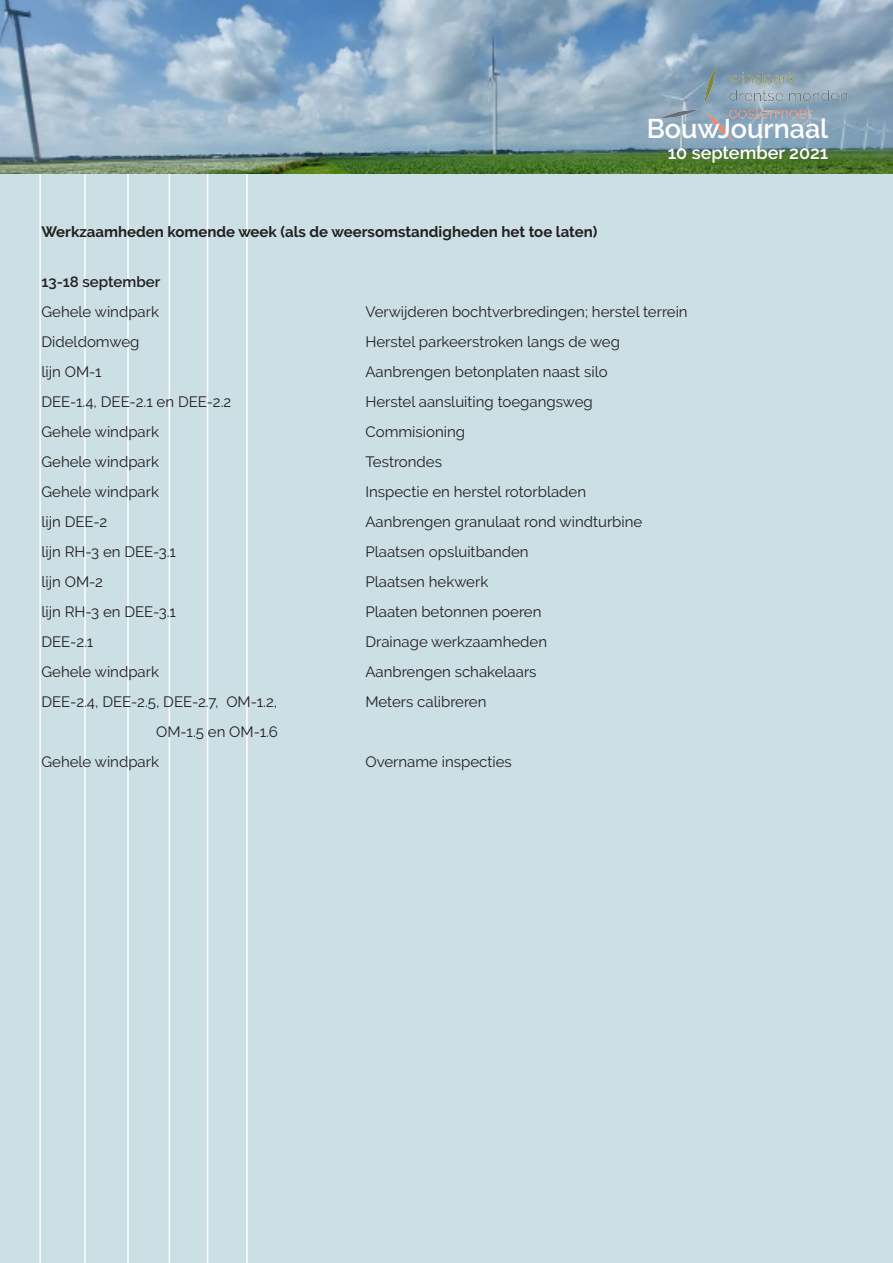
<style>
.page{position:relative;width:893px;height:1263px;background:#fff}
.page>*{position:absolute;margin:0;border:0;box-sizing:border-box;transform-origin:0 0}
.t1{font:600 27px "Raleway";color:#fff}
.t2{font:600 18px "Raleway";color:#fff}
.t3{font:15px "Raleway";color:#231f20}
.t4{font:700 15px "Raleway";color:#231f20}
.t5{font:600 15px "Raleway";color:#231f20}
</style>
<div class="page">
<div style="left:0;top:145px;width:893px;height:1118px;background:#cbdfe5"></div>
<hr style="left:39px;top:0;width:2px;height:1263px;background:#fff">
<hr style="left:84px;top:0;width:2px;height:1263px;background:#fff">
<hr style="left:127px;top:0;width:2px;height:1263px;background:#fff">
<hr style="left:169px;top:0;width:1px;height:1263px;background:#fff">
<hr style="left:207px;top:0;width:1px;height:1263px;background:#fff">
<hr style="left:246px;top:0;width:2px;height:1263px;background:#fff">
<img style="left:0;top:0;width:893px;height:174px">
<img style="left:659px;top:65px;width:188px;height:76px">
<p class="t1" style="left:647px;top:113px;width:183px">BouwJournaal</p>
<p class="t2" style="left:668px;top:143px;width:162px">10 september 2021</p>
<p class="t4" style="left:41px;top:223px;width:557px">Werkzaamheden komende week (als de weersomstandigheden het toe laten)</p>
<p class="t5" style="left:41px;top:273px;width:120px">13-18 september</p>
<p class="t3" style="left:41px;top:303px;width:119px">Gehele windpark</p>
<p class="t3" style="left:365px;top:303px;width:324px">Verwijderen bochtverbredingen; herstel terrein</p>
<p class="t3" style="left:41px;top:333px;width:100px">Dideldomweg</p>
<p class="t3" style="left:365px;top:333px;width:256px">Herstel parkeerstroken langs de weg</p>
<p class="t3" style="left:41px;top:363px;width:62px">lijn OM-1</p>
<p class="t3" style="left:365px;top:363px;width:244px">Aanbrengen betonplaten naast silo</p>
<p class="t3" style="left:41px;top:393px;width:191px">DEE-1.4, DEE-2.1 en DEE-2.2</p>
<p class="t3" style="left:365px;top:393px;width:229px">Herstel aansluiting toegangsweg</p>
<p class="t3" style="left:41px;top:423px;width:119px">Gehele windpark</p>
<p class="t3" style="left:365px;top:423px;width:101px">Commisioning</p>
<p class="t3" style="left:41px;top:453px;width:119px">Gehele windpark</p>
<p class="t3" style="left:365px;top:453px;width:78px">Testrondes</p>
<p class="t3" style="left:41px;top:483px;width:119px">Gehele windpark</p>
<p class="t3" style="left:365px;top:483px;width:222px">Inspectie en herstel rotorbladen</p>
<p class="t3" style="left:41px;top:513px;width:67px">lijn DEE-2</p>
<p class="t3" style="left:365px;top:513px;width:278px">Aanbrengen granulaat rond windturbine</p>
<p class="t3" style="left:41px;top:543px;width:136px">lijn RH-3 en DEE-3.1</p>
<p class="t3" style="left:365px;top:543px;width:165px">Plaatsen opsluitbanden</p>
<p class="t3" style="left:41px;top:573px;width:63px">lijn OM-2</p>
<p class="t3" style="left:365px;top:573px;width:124px">Plaatsen hekwerk</p>
<p class="t3" style="left:41px;top:603px;width:136px">lijn RH-3 en DEE-3.1</p>
<p class="t3" style="left:365px;top:603px;width:177px">Plaaten betonnen poeren</p>
<p class="t3" style="left:41px;top:633px;width:53px">DEE-2.1</p>
<p class="t3" style="left:365px;top:633px;width:183px">Drainage werkzaamheden</p>
<p class="t3" style="left:41px;top:663px;width:119px">Gehele windpark</p>
<p class="t3" style="left:365px;top:663px;width:173px">Aanbrengen schakelaars</p>
<p class="t3" style="left:41px;top:693px;width:237px">DEE-2.4, DEE-2.5, DEE-2.7, OM-1.2,</p>
<p class="t3" style="left:365px;top:693px;width:122px">Meters calibreren</p>
<p class="t3" style="left:156px;top:723px;width:123px">OM-1.5 en OM-1.6</p>
<p class="t3" style="left:41px;top:753px;width:119px">Gehele windpark</p>
<p class="t3" style="left:365px;top:753px;width:148px">Overname inspecties</p>
</div>
